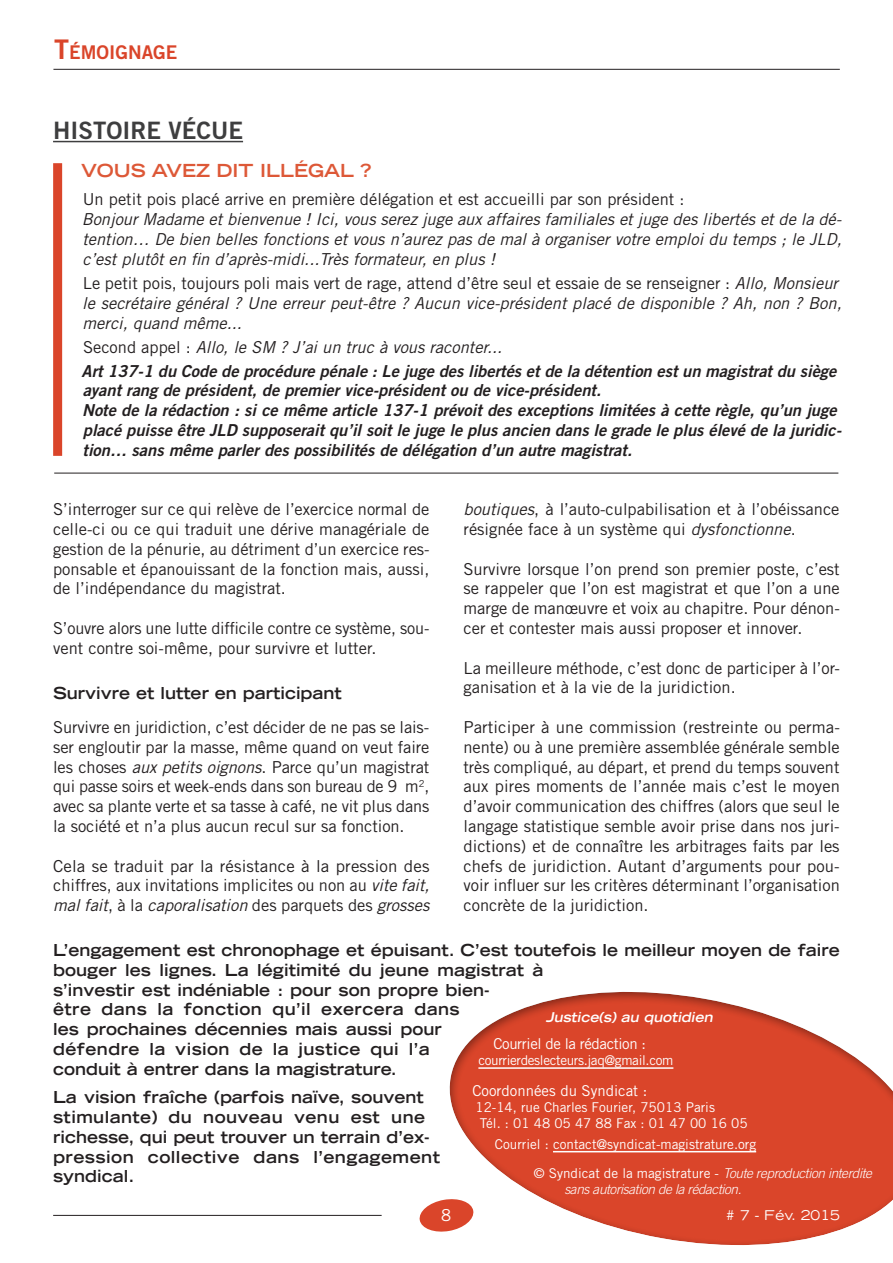
<style>
.page{position:relative;width:893px;height:1263px;background:#fff}
.page>*{position:absolute;margin:0;border:0;box-sizing:border-box;transform-origin:0 0}
.t1{font:24px "Trade Gothic LT Std Bd 2";color:#3e3e3f}
.t2{font:18.9px "Trade Gothic LT Std Bd 2";color:#da452a}
.t3{font:700 expanded 18px "Trade Gothic LT Std";color:#dd5837}
.t4{font:16.5px/19.8px "Trade Gothic LT Std";color:#231f20;text-align:justify}
.t5{font:700 expanded 16.5px/19.8px "Trade Gothic LT Std";color:#231f20}
.t6{font:italic 16.5px/19.8px "Trade Gothic LT Std";color:#231f20;text-align:justify}
.t7{font:16.5px/19.8px "Trade Gothic LT Std Bd 2 Obl";color:#231f20}
.t8{font:16.5px "Trade Gothic LT Std";color:#fff}
.t9{font:15px "Trade Gothic LT Std";letter-spacing:-.025em;color:#fff}
.t10{font:15px "Trade Gothic LT Std";color:#fff}
.t11{font:13.5px/16.2px "Trade Gothic LT Std";color:#fff}
.t12{font:13.5px "Trade Gothic LT Std";letter-spacing:-.025em;color:#fff}
.t13{font:italic 300 13.5px "Trade Gothic LT Std";letter-spacing:-.025em;color:#fff}
.t14{font:italic 700 expanded 13.5px "Trade Gothic LT Std";color:#fff}
.t15{font:expanded 13.5px "Trade Gothic LT Std";color:#fff}
.s1{font-size:27px}
.s2{font-style:normal}
.s3{font-style:italic}
.s4{font-weight:300;font-style:italic}
</style>
<div class="page">
<hr style="left:53px;top:1215px;width:329px;height:1px;background:#231f20">
<hr style="left:53px;top:69px;width:787px;height:1px;background:#231f20">
<svg style="left:419px;top:1206px;width:9px;height:23px"></svg>
<svg style="left:428px;top:991px;width:464px;height:254px;fill:#da452a"></svg>
<hr style="left:478px;top:1067px;width:195px;height:2px;background:#fff">
<hr style="left:553px;top:1151px;width:203px;height:1px;background:#fff">
<hr style="left:53px;top:141px;width:190px;height:1px;background:#3e3e3f">
<div style="left:53px;top:163px;width:9px;height:293px;background:#da452a"></div>
<hr style="left:54px;top:473px;width:784px;height:1px;background:#231f20">
<p class="t2" style="left:54px;top:40px;width:125px"><span class="s1">T</span>ÉMOIGNAGE</p>
<h1 class="t1" style="left:53px;top:115px;width:191px">HISTOIRE VÉCUE</h1>
<p class="t3" style="left:81px;top:159px;width:292px">VOUS AVEZ DIT ILLÉGAL ?</p>
<p class="t4" style="left:83px;top:189px;width:603px">Un petit pois placé arrive en première délégation et est accueilli par son président :</p>
<p class="t6" style="left:82px;top:210px;width:762px">Bonjour Madame et bienvenue ! Ici, vous serez juge aux affaires familiales et juge des libertés et de la dé&shy;tention… De bien belles fonctions et vous n’aurez pas de mal à organiser votre emploi du temps ; le JLD, c’est plutôt en fin d’après-midi...Très formateur, en plus !</p>
<p class="t6" style="left:82px;top:273px;width:761px;text-align:left"><span class="s2">Le petit pois, toujours poli mais vert de rage, attend d’être seul et essaie de se renseigner :</span> Allo, Monsieur le secrétaire général ? Une erreur peut-être ? Aucun vice-président placé de disponible ? Ah, non ? Bon, merci, quand même...</p>
<p class="t6" style="left:83px;top:337px;width:421px"><span class="s2">Second appel :</span> Allo, le SM ? J’ai un truc à vous raconter...</p>
<p class="t7" style="left:82px;top:361px;width:762px">Art 137-1 du Code de procédure pénale : Le juge des libertés et de la détention est un magistrat du siège ayant rang de président, de premier vice-président ou de vice-président.<br>Note de la rédaction : si ce même article 137-1 prévoit des exceptions limitées à cette règle, qu’un juge placé puisse être JLD supposerait qu’il soit le juge le plus ancien dans le grade le plus élevé de la juridic&shy;tion… sans même parler des possibilités de délégation d’un autre magistrat.</p>
<p class="t4" style="left:53px;top:499px;width:378px">S’interroger sur ce qui relève de l’exercice normal de celle-ci ou ce qui traduit une dérive managériale de gestion de la pénurie, au détriment d’un exercice res&shy;ponsable et épanouissant de la fonction mais, aussi, de l’indépendance du magistrat.</p>
<p class="t4" style="left:53px;top:618px;width:378px">S’ouvre alors une lutte difficile contre ce système, sou&shy;vent contre soi-même, pour survivre et lutter.</p>
<p class="t5" style="left:53px;top:683px;width:290px">Survivre et lutter en participant</p>
<p class="t4" style="left:53px;top:717px;width:378px">Survivre en juridiction, c’est décider de ne pas se lais&shy;ser engloutir par la masse, même quand on veut faire les choses <span class="s3">aux petits oignons</span>. Parce qu’un magistrat qui passe soirs et week-ends dans son bureau de 9 m<sup>2</sup>, avec sa plante verte et sa tasse à café, ne vit plus dans la société et n’a plus aucun recul sur sa fonction.</p>
<p class="t4" style="left:53px;top:855px;width:378px">Cela se traduit par la résistance à la pression des chiffres, aux invitations implicites ou non au <span class="s3">vite fait, mal fait</span>, à la <span class="s3">caporalisation</span> des parquets des <span class="s3">grosses</span></p>
<p class="t4" style="left:463px;top:499px;width:377px"><span class="s3">boutiques</span>, à l’auto-culpabilisation et à l’obéissance résignée face à un système qui <span class="s3">dysfonctionne</span>.</p>
<p class="t4" style="left:463px;top:558px;width:378px">Survivre lorsque l’on prend son premier poste, c’est se rappeler que l’on est magistrat et que l’on a une marge de manœuvre et voix au chapitre. Pour dénon&shy;cer et contester mais aussi proposer et innover.</p>
<p class="t4" style="left:463px;top:657px;width:378px">La meilleure méthode, c’est donc de participer à l’or&shy;ganisation et à la vie de la juridiction.</p>
<p class="t4" style="left:463px;top:717px;width:378px">Participer à une commission (restreinte ou perma&shy;nente) ou à une première assemblée générale semble très compliqué, au départ, et prend du temps souvent aux pires moments de l’année mais c’est le moyen d’avoir communication des chiffres (alors que seul le langage statistique semble avoir prise dans nos juri&shy;dictions) et de connaître les arbitrages faits par les chefs de juridiction. Autant d’arguments pour pou&shy;voir influer sur les critères déterminant l’organisation concrète de la juridiction.</p>
<p class="t5" style="left:53px;top:940px;width:788px">L’engagement est chronophage et épuisant. C’est toutefois le meilleur moyen de faire bouger les lignes. La légitimité du jeune magistrat à<br>s’investir est indéniable : pour son propre bien-<br>être dans la fonction qu’il exercera dans<br>les prochaines décennies mais aussi pour<br>défendre la vision de la justice qui l’a<br>conduit à entrer dans la magistrature.</p>
<p class="t5" style="left:53px;top:1087px;width:388px">La vision fraîche (parfois naïve, souvent stimulante) du nouveau venu est une richesse, qui peut trouver un terrain d’ex&shy;pression collective dans l’engagement syndical.</p>
<p class="t14" style="left:546px;top:1009px;width:171px">Justice(s) au quotidien</p>
<p class="t9" style="left:493px;top:1034px;width:154px">Courriel de la rédaction :</p>
<p class="t12" style="left:478px;top:1052px;width:196px">courrierdeslecteurs.jaq@gmail.com</p>
<p class="t10" style="left:472px;top:1081px;width:176px">Coordonnées du Syndicat :</p>
<p class="t11" style="left:480px;top:1099px;width:269px;text-indent:-4px">12-14, rue Charles Fourier, 75013 Paris<br>Tél. : 01 48 05 47 88 Fax : 01 47 00 16 05</p>
<p class="t11" style="left:534px;top:1129px;width:339px;line-height:29px;text-indent:-39px">Courriel : contact@syndicat-magistrature.org<br>© Syndicat de la magistrature - <span class="s4">Toute reproduction interdite</span></p>
<p class="t13" style="left:564px;top:1181px;width:179px">sans autorisation de la rédaction.</p>
<p class="t15" style="left:726px;top:1206px;width:116px"># 7 - Fév. 2015</p>
<p class="t8" style="left:441px;top:1205px;width:12px">8</p>
</div>
